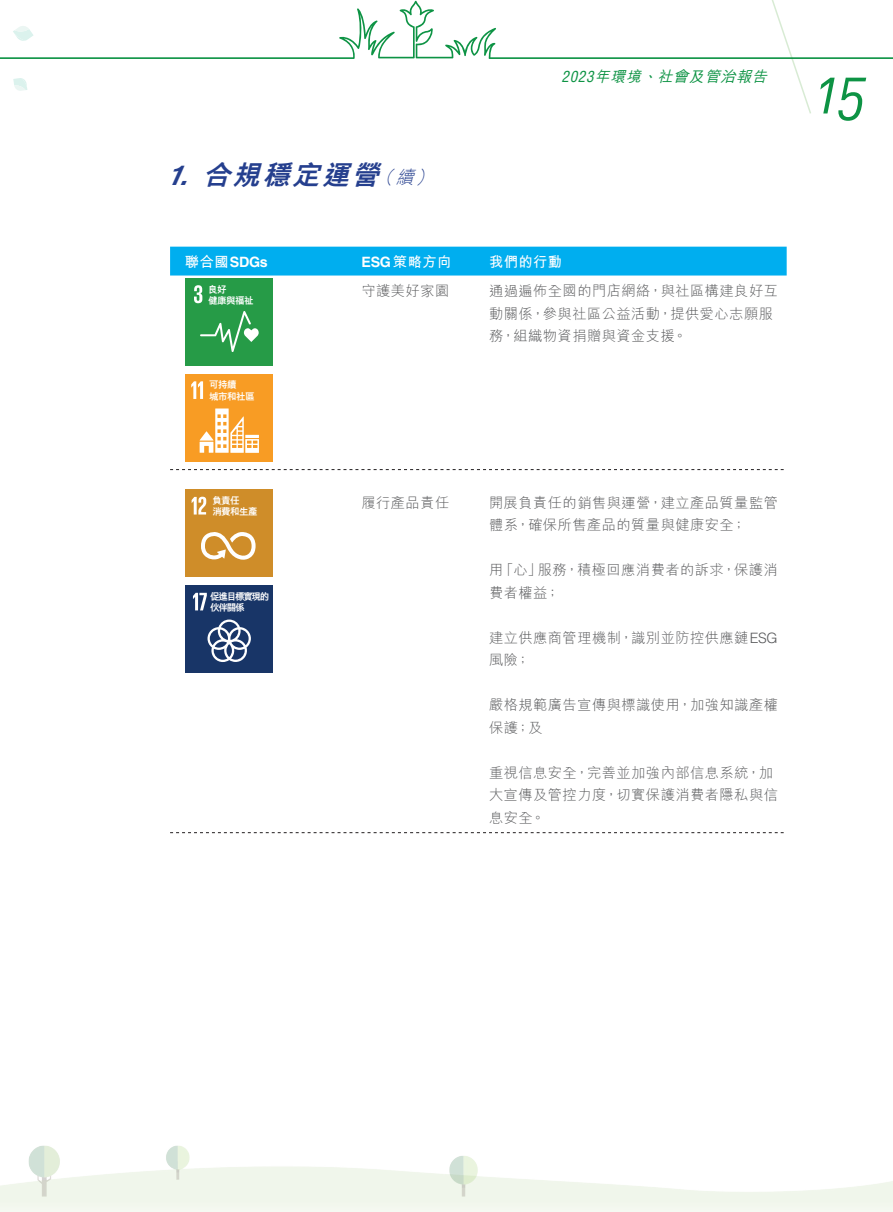
<style>
.page{position:relative;width:893px;height:1212px;background:#fff}
.page>*{position:absolute;margin:0;border:0;box-sizing:border-box;transform-origin:0 0}
.t1{font:60px "DIN Regular Italic Alt";color:#0d9344}
.t2{font:italic 800 27px "M Hei HK";color:#253f8e}
.t3{font:italic 500 15px "M Hei HK";color:#0d9344}
.t4{font:300 14.25px/22.5px "M Hei HK";letter-spacing:.035em;color:#57585a}
.t5{font:700 14.25px "M Hei HK";letter-spacing:.035em;color:#fff}
.t6{font:700 14.25px "Helvetica LT Std";color:#fff}
.t7{font:9.45px/11.4px "M Hei HK Heavy E Ten B5 H";letter-spacing:-.05em;color:#fff}
.t8{font:9.45px/11.4px "M Hei HK Heavy E Ten B5 H";letter-spacing:-.12em;color:#fff}
.s1{font-family:"Helvetica LT Std";font-weight:700}
.s2{font-weight:300;font-size:18px}
.s3{font-family:"Helvetica LT Std";font-weight:400;font-stretch:condensed}
.s4{font-family:"M Hei HK"}
.s5{font-family:"Helvetica LT Std"}
</style>
<div class="page">
<svg style="left:13px;top:78px;width:14px;height:13px"></svg>
<svg style="left:772px;top:0;width:39px;height:114px"></svg>
<svg style="left:0;top:1px;width:893px;height:58px"></svg>
<img style="left:0;top:1145px;width:893px;height:67px">
<div style="left:170px;top:247px;width:617px;height:28px;background:#00aeef"></div>
<div style="left:185px;top:374px;width:87px;height:87px;background:#f89c24"></div>
<svg style="left:200px;top:408px;width:59px;height:45px"></svg>
<svg style="left:191px;top:381px;width:12px;height:18px"></svg>
<div style="left:185px;top:278px;width:87px;height:87px;background:#269b47"></div>
<svg style="left:200px;top:311px;width:59px;height:41px"></svg>
<svg style="left:194px;top:285px;width:8px;height:18px"></svg>
<svg style="left:170px;top:469px;width:614px;height:1px"></svg>
<div style="left:185px;top:489px;width:87px;height:88px;background:#cf8d29"></div>
<svg style="left:201px;top:532px;width:55px;height:28px"></svg>
<svg style="left:192px;top:497px;width:14px;height:17px"></svg>
<div style="left:185px;top:585px;width:87px;height:88px;background:#183567"></div>
<svg style="left:207px;top:619px;width:44px;height:43px"></svg>
<svg style="left:193px;top:593px;width:14px;height:17px"></svg>
<svg style="left:170px;top:832px;width:614px;height:1px"></svg>
<h2 class="t2" style="left:168px;top:161px;width:272px"><span class="s1">1.</span> 合規穩定運營<span class="s2">（續）</span></h2>
<p class="t3" style="left:561px;top:66px;width:212px"><span class="s3">2 0 2 3</span> 年環境、社會及管治報告</p>
<p class="t6" style="left:185px;top:254px;width:84px"><span class="s4">聯合國</span>SDGs</p>
<p class="t5" style="left:361px;top:252px;width:91px"><span class="s5">ESG</span>策略方向</p>
<p class="t5" style="left:489px;top:252px;width:75px">我們的行動</p>
<p class="t7" style="left:208px;top:284px;width:47px">良好<br>健康與福祉</p>
<p class="t4" style="left:361px;top:279px;width:89px">守護美好家園</p>
<p class="t4" style="left:489px;top:279px;width:290px">通過遍佈全國的門店網絡，與社區構建良好互動關係，參與社區公益活動，提供愛心志願服務，組織物資捐贈與資金支援。</p>
<p class="t7" style="left:209px;top:379px;width:47px">可持續<br>城市和社區</p>
<p class="t7" style="left:212px;top:494px;width:47px">負責任<br>消費和生產</p>
<p class="t8" style="left:210px;top:591px;width:61px">促進目標實現的伙伴關係</p>
<p class="t4" style="left:361px;top:491px;width:89px">履行產品責任</p>
<p class="t4" style="left:489px;top:491px;width:290px">開展負責任的銷售與運營，建立產品質量監管體系，確保所售產品的質量與健康安全；</p>
<p class="t4" style="left:489px;top:558px;width:290px">用「心」服務，積極回應消費者的訴求，保護消費者權益；</p>
<p class="t4" style="left:489px;top:626px;width:290px">建立供應商管理機制，識別並防控供應鏈<span class="s5">ESG</span>風險；</p>
<p class="t4" style="left:489px;top:693px;width:290px">嚴格規範廣告宣傳與標識使用，加強知識產權保護；及</p>
<p class="t4" style="left:489px;top:761px;width:290px">重視信息安全，完善並加強內部信息系統，加大宣傳及管控力度，切實保護消費者隱私與信息安全。</p>
<h1 class="t1" style="left:816px;top:54px;width:53px">15</h1>
</div>
